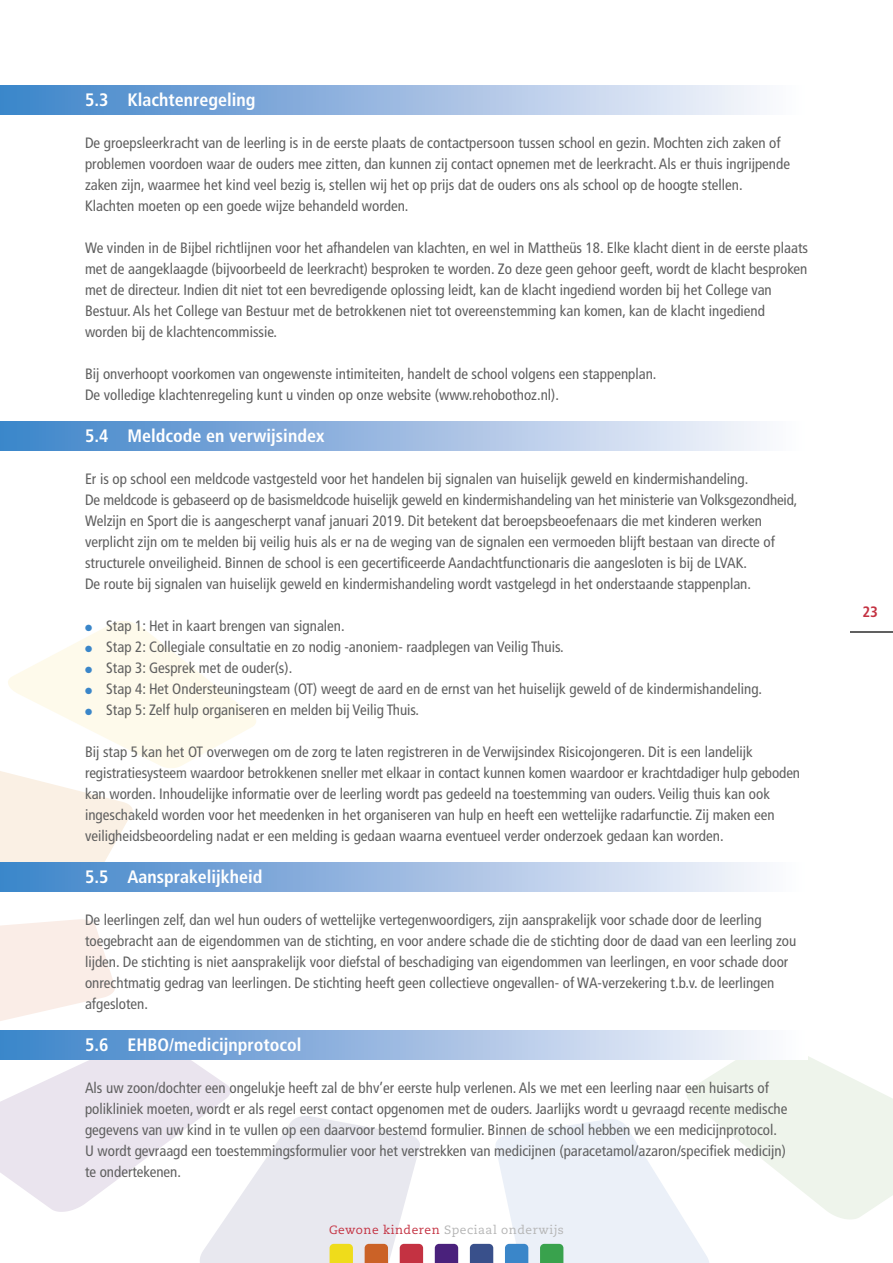
<style>
.page{position:relative;width:893px;height:1263px;background:#fff}
.page>*{position:absolute;margin:0;border:0;box-sizing:border-box;transform-origin:0 0}
.t1{font:700 condensed 18px "Frutiger LT Std";color:#fff}
.t2{font:condensed 15px/21px "Frutiger LT Std";color:#606060}
.t3{font:700 condensed 15px "Frutiger LT Std";color:#c43242}
.t4{font:12px "Caecilia LT Pro 55 Roman";letter-spacing:.045em;color:#b5b5b5}
.s1{color:#3a86c9}
.s2{color:#c43242}
</style>
<div class="page">
<svg style="left:0;top:621px;width:256px;height:241px"></svg>
<svg style="left:0;top:919px;width:115px;height:102px"></svg>
<svg style="left:0;top:1060px;width:423px;height:203px"></svg>
<svg style="left:435px;top:1244px;width:23px;height:19px"></svg>
<svg style="left:470px;top:1056px;width:423px;height:207px"></svg>
<hr style="left:850px;top:631px;width:43px;height:1px;background:#606060">
<div style="left:0;top:421px;width:808px;height:30px;background:linear-gradient(to right,#3c81c8,#fffafe)"></div>
<div style="left:0;top:862px;width:808px;height:30px;background:linear-gradient(to right,#3c81c8,#fffafe)"></div>
<div style="left:0;top:1030px;width:808px;height:30px;background:linear-gradient(to right,#3c81c8,#fffafe)"></div>
<div style="left:0;top:85px;width:808px;height:30px;background:linear-gradient(to right,#3c81c8,#fffafe)"></div>
<p class="t1" style="left:85px;top:89px;width:172px">5.3 Klachtenregeling</p>
<p class="t2" style="left:85px;top:132px;width:706px">De groepsleerkracht van de leerling is in de eerste plaats de contactpersoon tussen school en gezin. Mochten zich zaken of problemen voordoen waar de ouders mee zitten, dan kunnen zij contact opnemen met de leerkracht. Als er thuis ingrijpende zaken zijn, waarmee het kind veel bezig is, stellen wij het op prijs dat de ouders ons als school op de hoogte stellen.<br>Klachten moeten op een goede wijze behandeld worden.</p>
<p class="t2" style="left:85px;top:237px;width:724px">We vinden in de Bijbel richtlijnen voor het afhandelen van klachten, en wel in Mattheüs 18. Elke klacht dient in de eerste plaats met de aangeklaagde (bijvoorbeeld de leerkracht) besproken te worden. Zo deze geen gehoor geeft, wordt de klacht besproken met de directeur. Indien dit niet tot een bevredigende oplossing leidt, kan de klacht ingediend worden bij het College van Bestuur. Als het College van Bestuur met de betrokkenen niet tot overeenstemming kan komen, kan de klacht ingediend worden bij de klachtencommissie.</p>
<p class="t2" style="left:85px;top:363px;width:573px">Bij onverhoopt voorkomen van ongewenste intimiteiten, handelt de school volgens een stappenplan.<br>De volledige klachtenregeling kunt u vinden op onze website (www.rehobothoz.nl).</p>
<p class="t1" style="left:85px;top:425px;width:241px">5.4 Meldcode en verwijsindex</p>
<p class="t2" style="left:85px;top:468px;width:714px">Er is op school een meldcode vastgesteld voor het handelen bij signalen van huiselijk geweld en kindermishandeling.<br>De meldcode is gebaseerd op de basismeldcode huiselijk geweld en kindermishandeling van het ministerie van Volksgezondheid, Welzijn en Sport die is aangescherpt vanaf januari 2019. Dit betekent dat beroepsbeoefenaars die met kinderen werken verplicht zijn om te melden bij veilig huis als er na de weging van de signalen een vermoeden blijft bestaan van directe of structurele onveiligheid. Binnen de school is een gecertificeerde Aandachtfunctionaris die aangesloten is bij de LVAK.<br>De route bij signalen van huiselijk geweld en kindermishandeling wordt vastgelegd in het onderstaande stappenplan.</p>
<p class="t2" style="left:85px;top:615px;width:261px"><span class="s1">●</span> Stap 1: Het in kaart brengen van signalen.</p>
<p class="t2" style="left:85px;top:636px;width:480px"><span class="s1">●</span> Stap 2: Collegiale consultatie en zo nodig -anoniem- raadplegen van Veilig Thuis.</p>
<p class="t2" style="left:85px;top:657px;width:209px"><span class="s1">●</span> Stap 3: Gesprek met de ouder(s).</p>
<p class="t2" style="left:85px;top:678px;width:679px"><span class="s1">●</span> Stap 4: Het Ondersteuningsteam (OT) weegt de aard en de ernst van het huiselijk geweld of de kindermishandeling.</p>
<p class="t2" style="left:85px;top:699px;width:336px"><span class="s1">●</span> Stap 5: Zelf hulp organiseren en melden bij Veilig Thuis.</p>
<p class="t2" style="left:85px;top:741px;width:717px">Bij stap 5 kan het OT overwegen om de zorg te laten registreren in de Verwijsindex Risicojongeren. Dit is een landelijk registratiesysteem waardoor betrokkenen sneller met elkaar in contact kunnen komen waardoor er krachtdadiger hulp geboden kan worden. Inhoudelijke informatie over de leerling wordt pas gedeeld na toestemming van ouders. Veilig thuis kan ook ingeschakeld worden voor het meedenken in het organiseren van hulp en heeft een wettelijke radarfunctie. Zij maken een veiligheidsbeoordeling nadat er een melding is gedaan waarna eventueel verder onderzoek gedaan kan worden.</p>
<p class="t1" style="left:85px;top:866px;width:179px">5.5 Aansprakelijkheid</p>
<p class="t2" style="left:85px;top:909px;width:713px">De leerlingen zelf, dan wel hun ouders of wettelijke vertegenwoordigers, zijn aansprakelijk voor schade door de leerling toegebracht aan de eigendommen van de stichting, en voor andere schade die de stichting door de daad van een leerling zou lijden. De stichting is niet aansprakelijk voor diefstal of beschadiging van eigendommen van leerlingen, en voor schade door onrechtmatig gedrag van leerlingen. De stichting heeft geen collectieve ongevallen- of WA-verzekering t.b.v. de leerlingen afgesloten.</p>
<p class="t1" style="left:85px;top:1034px;width:218px">5.6 EHBO/medicijnprotocol</p>
<p class="t2" style="left:85px;top:1077px;width:704px">Als uw zoon/dochter een ongelukje heeft zal de bhv’er eerste hulp verlenen. Als we met een leerling naar een huisarts of polikliniek moeten, wordt er als regel eerst contact opgenomen met de ouders. Jaarlijks wordt u gevraagd recente medische gegevens van uw kind in te vullen op een daarvoor bestemd formulier. Binnen de school hebben we een medicijnprotocol.<br>U wordt gevraagd een toestemmingsformulier voor het verstrekken van medicijnen (paracetamol/azaron/specifiek medicijn) te ondertekenen.</p>
<p class="t4" style="left:329px;top:1221px;width:236px"><span class="s2">Gewone kinderen</span> Speciaal onderwijs</p>
<p class="t3" style="left:862px;top:603px;width:17px">23</p>
</div>
